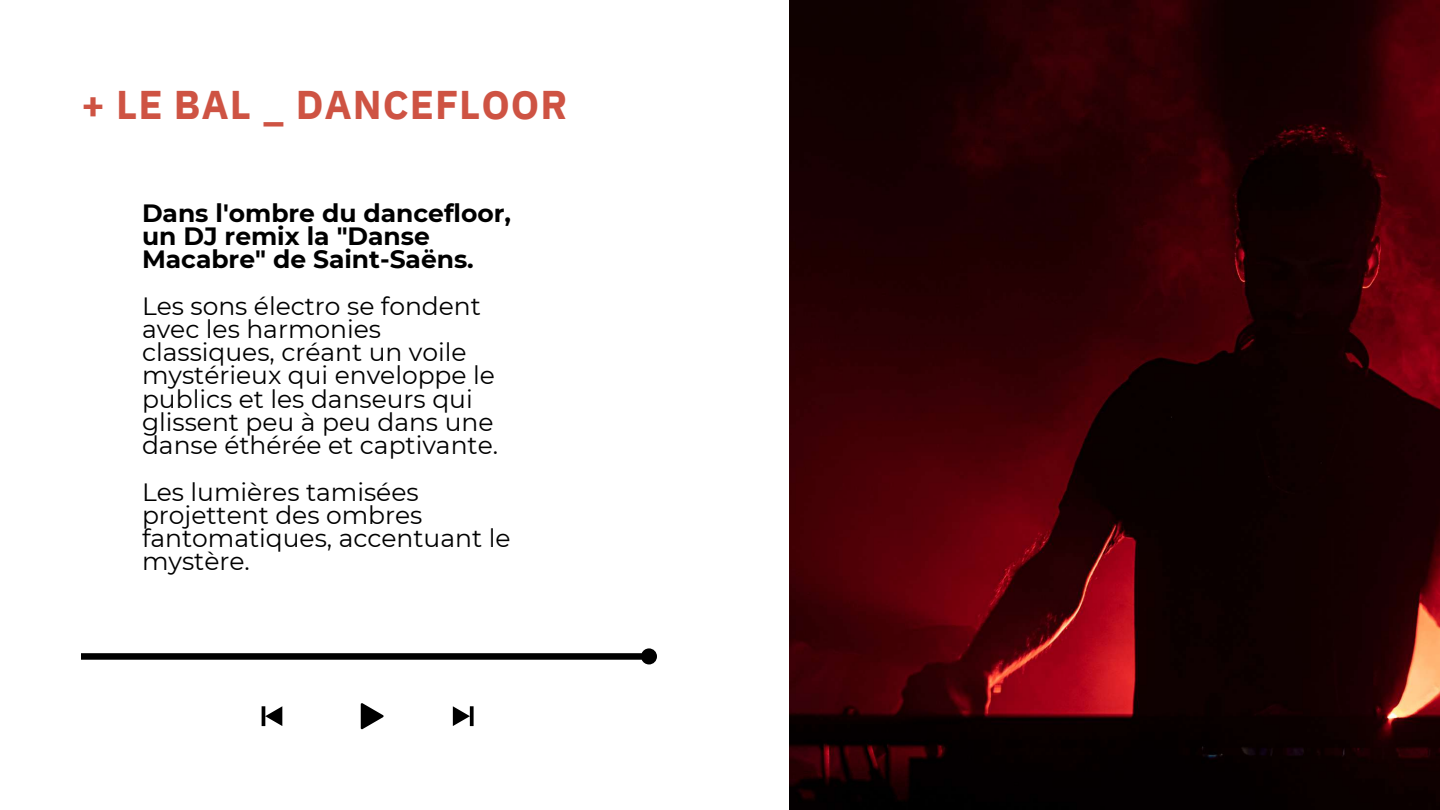
<style>
.page{position:relative;width:1440px;height:810px;background:#fff}
.page>*{position:absolute;margin:0;border:0;box-sizing:border-box;transform-origin:0 0}
.t1{font:700 40px "IBM Plex Sans";letter-spacing:.025em;color:#ce5343}
.t2{font:25px/23.2px "Montserrat";color:#000}
.t3{font:700 25px/23.2px "Montserrat";color:#000}
</style>
<div class="page">
<img style="left:789px;top:0;width:651px;height:810px">
<svg style="left:361px;top:703px;width:23px;height:26px"></svg>
<svg style="left:262px;top:706px;width:20px;height:20px"></svg>
<svg style="left:453px;top:706px;width:21px;height:20px"></svg>
<svg style="left:81px;top:648px;width:576px;height:16px"></svg>
<h1 class="t1" style="left:81px;top:78px;width:488px">+ LE BAL _ DANCEFLOOR</h1>
<p class="t3" style="left:142px;top:201px;width:371px">Dans l'ombre du dancefloor, un DJ remix la "Danse<br>Macabre" de Saint-Saëns.</p>
<p class="t2" style="left:142px;top:294px;width:358px">Les sons électro se fondent avec les harmonies classiques, créant un voile mystérieux qui enveloppe le publics et les danseurs qui glissent peu à peu dans une danse éthérée et captivante.</p>
<p class="t2" style="left:142px;top:480px;width:370px">Les lumières tamisées projettent des ombres fantomatiques, accentuant le mystère.</p>
</div>
